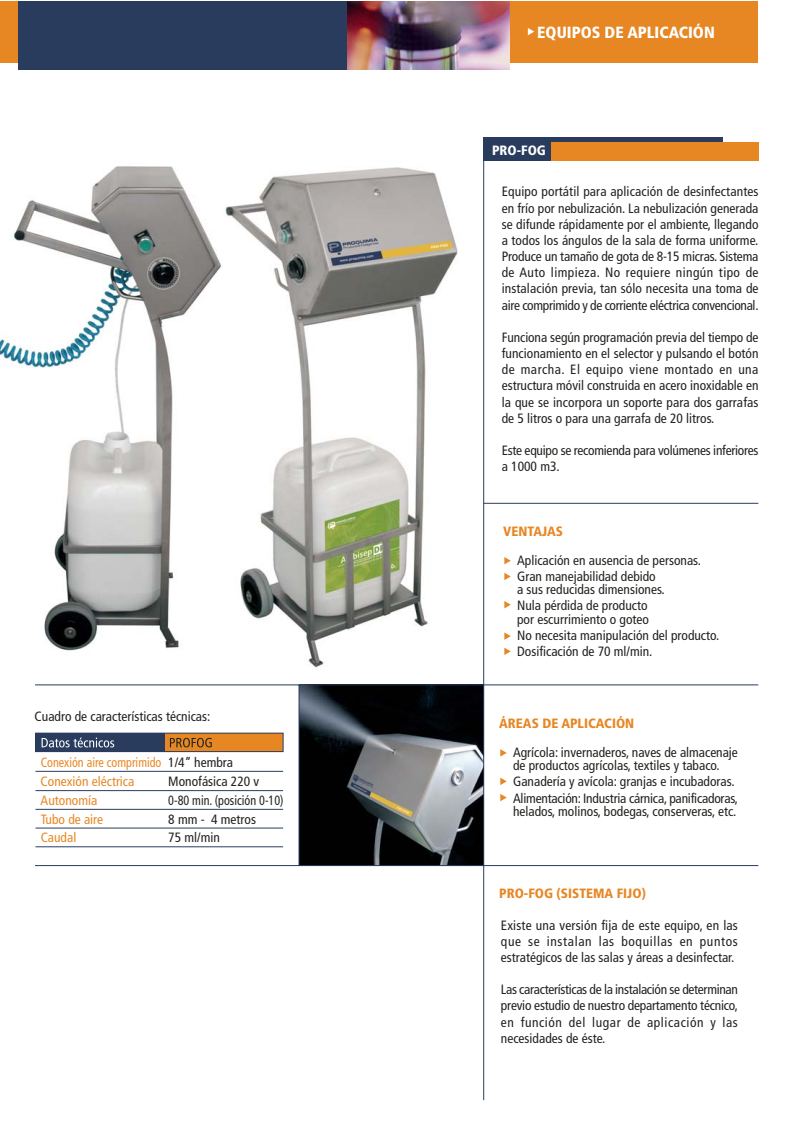
<style>
.page{position:relative;width:799px;height:1136px;background:#fff}
.page>*{position:absolute;margin:0;border:0;box-sizing:border-box;transform-origin:0 0}
.t1{font:900 condensed 16.2px "Frutiger";color:#fff}
.t2{font:condensed 13.5px/16.2px "Frutiger";color:#20231e}
.t3{font:condensed 13.5px/16.2px "Frutiger";letter-spacing:-.02em;color:#20231e}
.t4{font:condensed 13.5px/18.9px "Frutiger";color:#e78724;scale:.9 1}
.t5{font:900 condensed 13.5px "Frutiger";color:#e78724}
.t6{font:condensed 13.5px "Frutiger";color:#e78724}
.t7{font:condensed 13.5px "Frutiger";color:#20231e;scale:.9 1}
.t8{font:900 condensed 13.5px "Frutiger";color:#fff}
.s1{color:#20231e}
</style>
<div class="page">
<img style="left:300px;top:685px;width:183px;height:180px">
<div style="left:0;top:1px;width:758px;height:61px;background:#e78724"></div>
<div style="left:19px;top:1px;width:491px;height:69px;background:#2a3c5e"></div>
<img style="left:347px;top:1px;width:163px;height:69px">
<svg style="left:528px;top:28px;width:6px;height:7px"></svg>
<img style="left:0;top:166px;width:222px;height:485px">
<img style="left:225px;top:167px;width:233px;height:501px">
<svg style="left:504px;top:557px;width:7px;height:7px"></svg>
<svg style="left:504px;top:573px;width:7px;height:7px"></svg>
<svg style="left:504px;top:601px;width:7px;height:7px"></svg>
<svg style="left:504px;top:632px;width:7px;height:8px"></svg>
<div style="left:35px;top:733px;width:248px;height:18px;background:#e78724"></div>
<div style="left:35px;top:733px;width:130px;height:18px;background:#2a3c5e"></div>
<div style="left:35px;top:732px;width:248px;height:20px;border:1px solid #2a3c5e"></div>
<svg style="left:170px;top:738px;width:42px;height:9px"></svg>
<svg style="left:42px;top:737px;width:72px;height:10px"></svg>
<hr style="left:35px;top:771px;width:248px;height:1px;background:#2a3c5e">
<hr style="left:35px;top:790px;width:248px;height:1px;background:#2a3c5e">
<hr style="left:35px;top:809px;width:248px;height:1px;background:#2a3c5e">
<hr style="left:35px;top:827px;width:248px;height:1px;background:#2a3c5e">
<hr style="left:35px;top:846px;width:248px;height:1px;background:#2a3c5e">
<svg style="left:500px;top:749px;width:7px;height:7px"></svg>
<svg style="left:500px;top:777px;width:7px;height:8px"></svg>
<svg style="left:500px;top:794px;width:7px;height:7px"></svg>
<div style="left:484px;top:137px;width:239px;height:23px;background:#2a3c5e"></div>
<div style="left:486px;top:142px;width:272px;height:18px;background:#e78724"></div>
<div style="left:486px;top:142px;width:65px;height:18px;background:#2a3c5e"></div>
<hr style="left:483px;top:137px;width:1px;height:963px;background:#2a3c5e">
<hr style="left:484px;top:503px;width:274px;height:1px;background:#2a3c5e">
<hr style="left:35px;top:684px;width:723px;height:1px;background:#2a3c5e">
<hr style="left:299px;top:685px;width:1px;height:180px;background:#2a3c5e">
<hr style="left:35px;top:865px;width:723px;height:1px;background:#2a3c5e">
<svg style="left:504px;top:647px;width:7px;height:8px"></svg>
<p class="t2" style="left:35px;top:709px;width:177px">Cuadro de características técnicas:</p>
<p class="t4" style="left:41px;top:753px;width:215px">Conexión aire comprimido <span class="s1">1/4” hembra<br></span>Conexión eléctrica</p>
<p class="t2" style="left:168px;top:774px;width:92px">Monofásica 220 v</p>
<p class="t6" style="left:41px;top:794px;width:58px">Autonomía</p>
<p class="t7" style="left:168px;top:794px;width:130px">0-80 min. (posición 0-10)</p>
<p class="t6" style="left:41px;top:813px;width:64px">Tubo de aire</p>
<p class="t2" style="left:168px;top:811px;width:89px">8 mm - 4 metros</p>
<p class="t6" style="left:41px;top:832px;width:37px">Caudal</p>
<p class="t2" style="left:168px;top:830px;width:53px">75 ml/min</p>
<p class="t1" style="left:537px;top:26px;width:179px">EQUIPOS DE APLICACIÓN</p>
<p class="t8" style="left:492px;top:145px;width:55px">PRO-FOG</p>
<p class="t2" style="left:502px;top:185px;width:258px;text-align:justify">Equipo portátil para aplicación de desinfectantes en frío por nebulización. La nebulización generada se difunde rápidamente por el ambiente, llegando a todos los ángulos de la sala de forma uniforme.<br>Produce un tamaño de gota de 8-15 micras. Sistema de Auto limpieza. No requiere ningún tipo de instalación previa, tan sólo necesita una toma de aire comprimido y de corriente eléctrica convencional.</p>
<p class="t2" style="left:502px;top:330px;width:258px;text-align:justify">Funciona según programación previa del tiempo de funcionamiento en el selector y pulsando el botón de marcha. El equipo viene montado en una estructura móvil construida en acero inoxidable en la que se incorpora un soporte para dos garrafas de 5 litros o para una garrafa de 20 litros.</p>
<p class="t3" style="left:502px;top:443px;width:258px">Este equipo se recomienda para volúmenes inferiores a 1000 m3.</p>
<p class="t5" style="left:503px;top:526px;width:61px">VENTAJAS</p>
<p class="t2" style="left:517px;top:553px;width:185px">Aplicación en ausencia de personas.<br>Gran manejabilidad debido</p>
<p class="t2" style="left:517px;top:582px;width:149px">a sus reducidas dimensiones.<br>Nula pérdida de producto</p>
<p class="t2" style="left:517px;top:612px;width:204px">por escurrimiento o goteo<br>No necesita manipulación del producto.<br>Dosificación de 70 ml/min.</p>
<p class="t5" style="left:499px;top:717px;width:136px">ÁREAS DE APLICACIÓN</p>
<p class="t2" style="left:513px;top:746px;width:226px;line-height:13.5px">Agrícola: invernaderos, naves de almacenaje de productos agrícolas, textiles y tabaco.</p>
<p class="t2" style="left:513px;top:774px;width:226px">Ganadería y avícola: granjas e incubadoras.<br>Alimentación: Industria cárnica, panificadoras,</p>
<p class="t2" style="left:513px;top:804px;width:225px">helados, molinos, bodegas, conserveras, etc.</p>
<p class="t5" style="left:499px;top:887px;width:148px">PRO-FOG (SISTEMA FIJO)</p>
<p class="t2" style="left:501px;top:917px;width:239px;text-align:justify">Existe una versión fija de este equipo, en las que se instalan las boquillas en puntos estratégicos de las salas y áreas a desinfectar.</p>
<p class="t2" style="left:501px;top:982px;width:239px;text-align:justify">Las características de la instalación se determinan previo estudio de nuestro departamento técnico, en función del lugar de aplicación y las necesidades de éste.</p>
</div>
